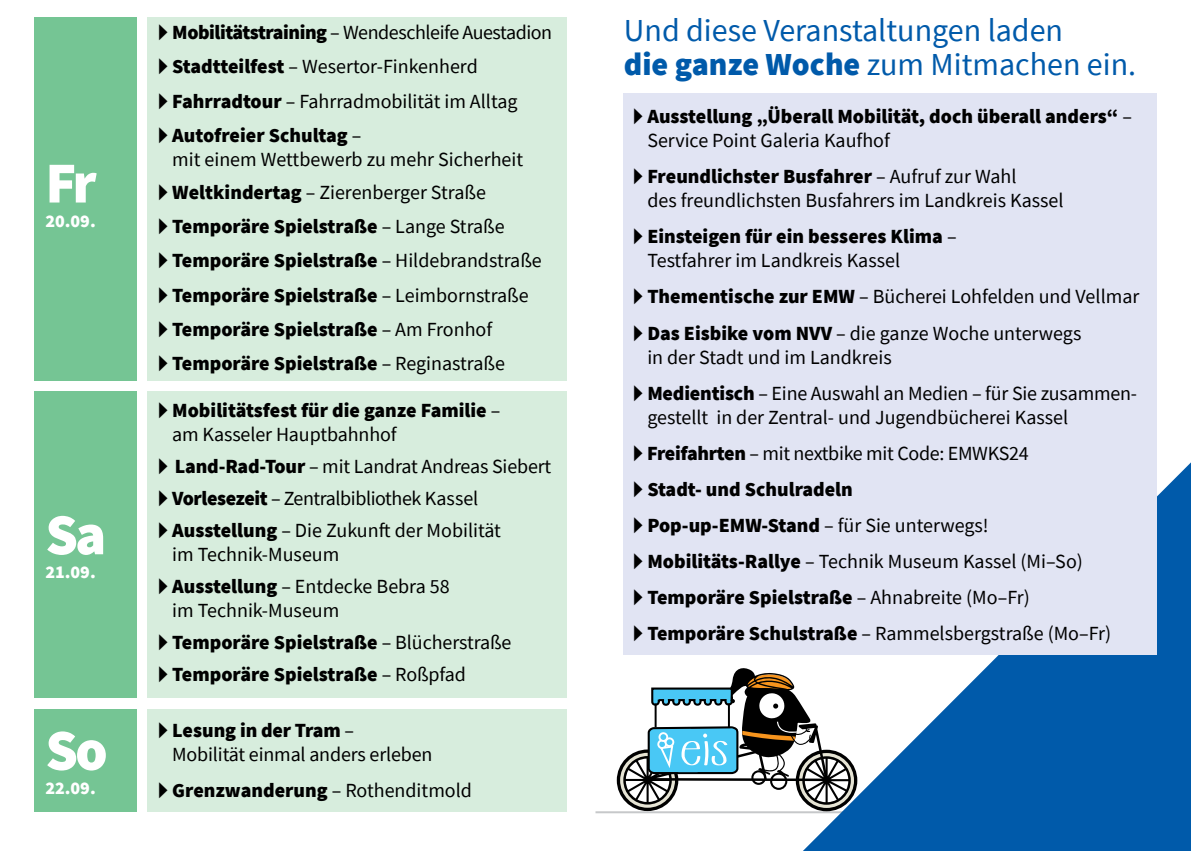
<style>
.page{position:relative;width:1191px;height:851px;background:#fff}
.page>*{position:absolute;margin:0;border:0;box-sizing:border-box;transform-origin:0 0}
.t1{font:900 58px "Source Sans Pro";color:#fff}
.t2{font:32px/34px "Source Sans Pro";color:#005aaa}
.t3{font:20px/34.2px "Source Sans Pro";color:#000;scale:.5 1}
.t4{font:20px/36px "Source Sans Pro";color:#000}
.t5{font:900 20px/34.2px "Source Sans Pro";color:#000}
.t6{font:900 18px "Source Sans Pro";color:#fff}
.s1{font-weight:900}
.s2{font-weight:400}
</style>
<div class="page">
<hr style="left:595px;top:811px;width:403px;height:2px;background:#c6c8ca">
<svg style="left:803px;top:462px;width:388px;height:388px;fill:#005aaa"></svg>
<div style="left:147px;top:391px;width:420px;height:306px;background:#d7eddd"></div>
<div style="left:34px;top:391px;width:102px;height:306px;background:#75c594"></div>
<div style="left:147px;top:17px;width:420px;height:363px;background:#d7eddd"></div>
<div style="left:34px;top:17px;width:102px;height:363px;background:#75c594"></div>
<div style="left:624px;top:94px;width:533px;height:561px;background:#e1e4f3"></div>
<div style="left:147px;top:709px;width:420px;height:102px;background:#d7eddd"></div>
<div style="left:34px;top:709px;width:102px;height:102px;background:#75c594"></div>
<svg style="left:617px;top:666px;width:240px;height:145px"></svg>
<svg style="left:659px;top:732px;width:8px;height:9px"></svg>
<div style="left:658px;top:731px;width:10px;height:11px;border:2px solid #fff;border-radius:50%"></div>
<h1 class="t1" style="left:45px;top:143px;width:53px">Fr</h1>
<p class="t6" style="left:45px;top:208px;width:52px">20.09.</p>
<h1 class="t1" style="left:45px;top:494px;width:62px">Sa</h1>
<p class="t6" style="left:45px;top:559px;width:52px">21.09.</p>
<h1 class="t1" style="left:45px;top:710px;width:64px">So</h1>
<p class="t6" style="left:45px;top:775px;width:52px">22.09.</p>
<p class="t3" style="left:159px;top:15px;width:788px">▶ <span class="s1">Mobilitätstraining</span> – Wendeschleife Auestadion ▶ <span class="s1">Stadtteilfest</span> – Wesertor-Finkenherd<br>▶ <span class="s1">Fahrradtour</span> – Fahrradmobilität im Alltag<br>▶ <span class="s1">Autofreier Schultag</span> –</p>
<p class="t4" style="left:159px;top:143px;width:366px;line-height:32.4px;text-indent:13px">mit einem Wettbewerb zu mehr Sicherheit ▶ <span class="s1">Weltkindertag</span> – Zierenberger Straße</p>
<p class="t5" style="left:159px;top:209px;width:384px"><span class="s2">▶</span> Temporäre Spielstraße <span class="s2">– Lange Straße<br>▶</span> Temporäre Spielstraße <span class="s2">– Hildebrandstraße ▶</span> Temporäre Spielstraße <span class="s2">– Leimbornstraße ▶</span> Temporäre Spielstraße <span class="s2">– Am Fronhof<br>▶</span> Temporäre Spielstraße <span class="s2">– Reginastraße</span></p>
<p class="t5" style="left:172px;top:398px;width:329px;line-height:24px;text-indent:-13px"><span class="s2">▶</span> Mobilitätsfest für die ganze Familie <span class="s2">– am Kasseler Hauptbahnhof</span></p>
<p class="t3" style="left:159px;top:450px;width:786px;line-height:32px">▶ <span class="s1">Land-Rad-Tour</span> – mit Landrat Andreas Siebert ▶ <span class="s1">Vorlesezeit</span> – Zentralbibliothek Kassel<br>▶ <span class="s1">Ausstellung</span> – Die Zukunft der Mobilität</p>
<p class="t4" style="left:159px;top:538px;width:292px;line-height:32px;text-indent:13px">im Technik-Museum<br>▶ <span class="s1">Ausstellung</span> – Entdecke Bebra 58</p>
<p class="t4" style="left:159px;top:594px;width:354px;line-height:32px;text-indent:13px">im Technik-Museum<br>▶ <span class="s1">Temporäre Spielstraße</span> – Blücherstraße ▶ <span class="s1">Temporäre Spielstraße</span> – Roßpfad</p>
<p class="t3" style="left:172px;top:718px;width:522px;line-height:24px;text-indent:-13px">▶ <span class="s1">Lesung in der Tram</span> –<br>Mobilität einmal anders erleben</p>
<p class="t3" style="left:159px;top:773px;width:628px">▶ <span class="s1">Grenzwanderung</span> – Rothenditmold</p>
<h2 class="t2" style="left:624px;top:13px;width:514px">Und diese Veranstaltungen laden<br><span class="s1">die ganze Woche</span> zum Mitmachen ein.</h2>
<p class="t5" style="left:647px;top:104px;width:486px;line-height:24px;text-indent:-13px"><span class="s2">▶</span> Ausstellung „Überall Mobilität, doch überall anders“ <span class="s2">–<br>Service Point Galeria Kaufhof</span></p>
<p class="t3" style="left:647px;top:165px;width:834px;line-height:24px;text-indent:-13px">▶ <span class="s1">Freundlichster Busfahrer</span> – Aufruf zur Wahl<br>des freundlichsten Busfahrers im Landkreis Kassel</p>
<p class="t3" style="left:647px;top:225px;width:620px;line-height:24px;text-indent:-13px">▶ <span class="s1">Einsteigen für ein besseres Klima</span> –<br>Testfahrer im Landkreis Kassel</p>
<p class="t3" style="left:634px;top:279px;width:1012px;line-height:36px">▶ <span class="s1">Thementische zur EMW</span> – Bücherei Lohfelden und Vellmar ▶ <span class="s1">Das Eisbike vom NVV</span> – die ganze Woche unterwegs</p>
<p class="t4" style="left:634px;top:339px;width:505px;text-indent:13px">in der Stadt und im Landkreis<br>▶ <span class="s1">Medientisch</span> – Eine Auswahl an Medien – für Sie zusammen-</p>
<p class="t4" style="left:634px;top:399px;width:479px;text-indent:13px">gestellt in der Zentral- und Jugendbücherei Kassel<br>▶ <span class="s1">Freifahrten</span> – mit nextbike mit Code: EMWKS24<br>▶ <span class="s1">Stadt- und Schulradeln<br></span>▶ <span class="s1">Pop-up-EMW-Stand</span> – für Sie unterwegs!<br>▶ <span class="s1">Mobilitäts-Rallye</span> – Technik Museum Kassel (Mi–So)<br>▶ <span class="s1">Temporäre Spielstraße</span> – Ahnabreite (Mo–Fr)<br>▶ <span class="s1">Temporäre Schulstraße</span> – Rammelsbergstraße (Mo–Fr)</p>
</div>
